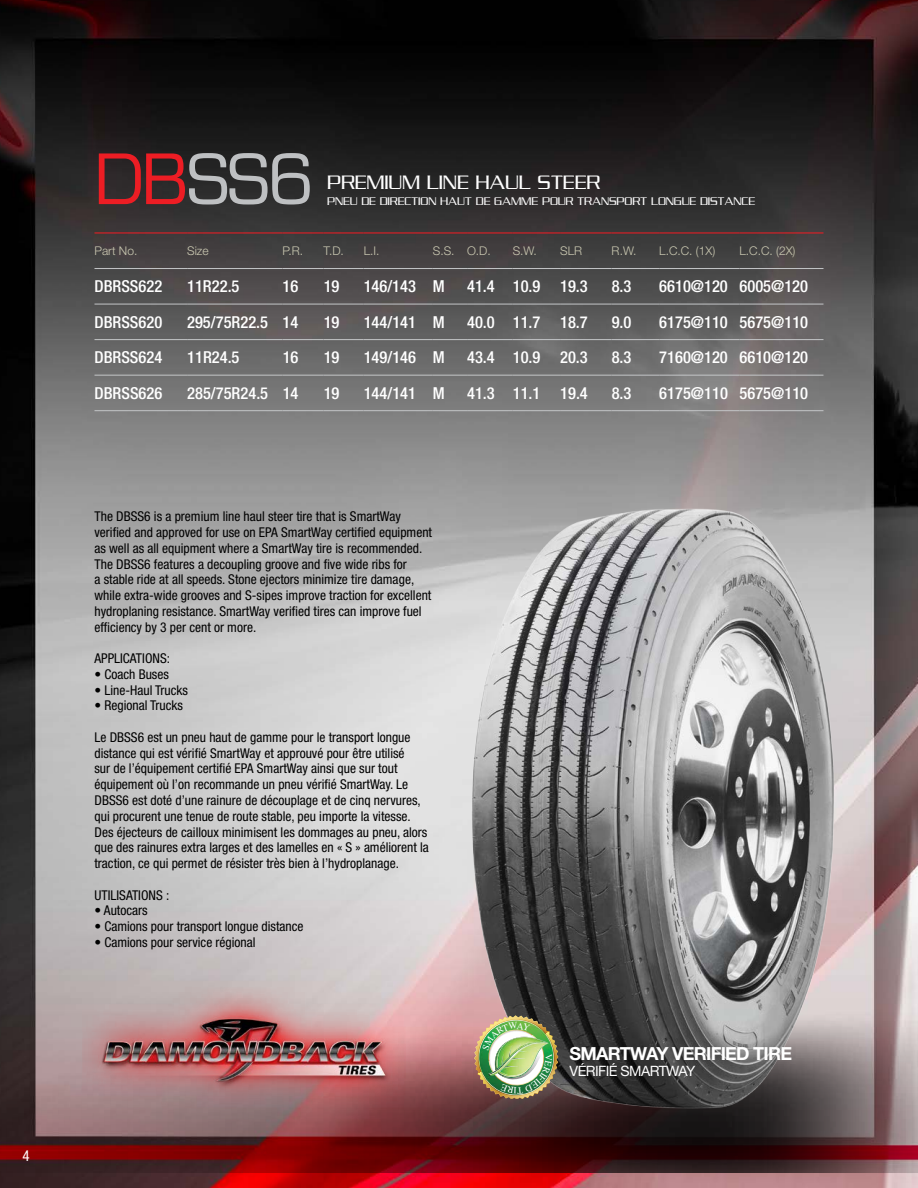
<style>
.page{position:relative;width:918px;height:1188px;background:#fff}
.page>*{position:absolute;margin:0;border:0;box-sizing:border-box;transform-origin:0 0}
.t1{font:500 67.5px "Eurostile";letter-spacing:-.03em;color:#bec0c2}
.t2{font:21px "Serpentine ICG Light";letter-spacing:-.01em;color:#fff}
.t3{font:700 18px "Helvetica Neue LT Std";letter-spacing:-.04em;color:#fff}
.t4{font:500 condensed 16.5px "Helvetica Neue LT Std";color:#fff}
.t5{font:condensed 15px "Helvetica Neue LT Std";color:#fff}
.t6{font:14.25px "Helvetica Neue LT Std";letter-spacing:-.04em;color:#fff}
.t7{font:condensed 13.5px/15.8px "Helvetica Neue LT Std";color:#000}
.t8{font:300 12px "Helvetica Neue LT Std";color:#cbc9b2}
.t9{font:12px "Serpentine ICG Light";letter-spacing:-.01em;color:#fff}
.s1{color:#ed1d24}
</style>
<div class="page">
<img style="left:0;top:0;width:918px;height:1188px">
<img style="left:0;top:920px;width:849px;height:252px">
<img style="left:849px;top:920px;width:69px;height:268px">
<img style="left:82px;top:988px;width:324px;height:120px">
<hr style="left:94px;top:232px;width:93px;height:1px;background:#ed1d24">
<hr style="left:187px;top:232px;width:96px;height:1px;background:#ed1d24">
<hr style="left:283px;top:232px;width:41px;height:1px;background:#ed1d24">
<hr style="left:324px;top:232px;width:40px;height:1px;background:#ed1d24">
<hr style="left:364px;top:232px;width:69px;height:1px;background:#ed1d24">
<hr style="left:433px;top:232px;width:34px;height:1px;background:#ed1d24">
<hr style="left:467px;top:232px;width:46px;height:1px;background:#ed1d24">
<hr style="left:513px;top:232px;width:47px;height:1px;background:#ed1d24">
<hr style="left:560px;top:232px;width:52px;height:1px;background:#ed1d24">
<hr style="left:612px;top:232px;width:47px;height:1px;background:#ed1d24">
<hr style="left:659px;top:232px;width:80px;height:1px;background:#ed1d24">
<hr style="left:739px;top:232px;width:84px;height:1px;background:#ed1d24">
<hr style="left:94px;top:268px;width:93px;height:1px;background:#c4c6c8">
<hr style="left:187px;top:268px;width:96px;height:1px;background:#c4c6c8">
<hr style="left:283px;top:268px;width:41px;height:1px;background:#c4c6c8">
<hr style="left:324px;top:268px;width:40px;height:1px;background:#c4c6c8">
<hr style="left:364px;top:268px;width:69px;height:1px;background:#c4c6c8">
<hr style="left:433px;top:268px;width:34px;height:1px;background:#c4c6c8">
<hr style="left:467px;top:268px;width:46px;height:1px;background:#c4c6c8">
<hr style="left:513px;top:268px;width:47px;height:1px;background:#c4c6c8">
<hr style="left:560px;top:268px;width:52px;height:1px;background:#c4c6c8">
<hr style="left:612px;top:268px;width:47px;height:1px;background:#c4c6c8">
<hr style="left:659px;top:268px;width:80px;height:1px;background:#c4c6c8">
<hr style="left:739px;top:268px;width:84px;height:1px;background:#c4c6c8">
<hr style="left:94px;top:304px;width:93px;height:1px;background:#c4c6c8">
<hr style="left:187px;top:304px;width:96px;height:1px;background:#c4c6c8">
<hr style="left:283px;top:304px;width:41px;height:1px;background:#c4c6c8">
<hr style="left:324px;top:304px;width:40px;height:1px;background:#c4c6c8">
<hr style="left:364px;top:304px;width:69px;height:1px;background:#c4c6c8">
<hr style="left:433px;top:304px;width:34px;height:1px;background:#c4c6c8">
<hr style="left:467px;top:304px;width:46px;height:1px;background:#c4c6c8">
<hr style="left:513px;top:304px;width:47px;height:1px;background:#c4c6c8">
<hr style="left:560px;top:304px;width:52px;height:1px;background:#c4c6c8">
<hr style="left:612px;top:304px;width:47px;height:1px;background:#c4c6c8">
<hr style="left:659px;top:304px;width:80px;height:1px;background:#c4c6c8">
<hr style="left:739px;top:304px;width:84px;height:1px;background:#c4c6c8">
<hr style="left:94px;top:339px;width:93px;height:1px;background:#c4c6c8">
<hr style="left:187px;top:339px;width:96px;height:1px;background:#c4c6c8">
<hr style="left:283px;top:339px;width:41px;height:1px;background:#c4c6c8">
<hr style="left:324px;top:339px;width:40px;height:1px;background:#c4c6c8">
<hr style="left:364px;top:339px;width:69px;height:1px;background:#c4c6c8">
<hr style="left:433px;top:339px;width:34px;height:1px;background:#c4c6c8">
<hr style="left:467px;top:339px;width:46px;height:1px;background:#c4c6c8">
<hr style="left:513px;top:339px;width:47px;height:1px;background:#c4c6c8">
<hr style="left:560px;top:339px;width:52px;height:1px;background:#c4c6c8">
<hr style="left:612px;top:339px;width:47px;height:1px;background:#c4c6c8">
<hr style="left:659px;top:339px;width:80px;height:1px;background:#c4c6c8">
<hr style="left:739px;top:339px;width:84px;height:1px;background:#c4c6c8">
<hr style="left:94px;top:375px;width:93px;height:1px;background:#c4c6c8">
<hr style="left:187px;top:375px;width:96px;height:1px;background:#c4c6c8">
<hr style="left:283px;top:375px;width:41px;height:1px;background:#c4c6c8">
<hr style="left:324px;top:375px;width:40px;height:1px;background:#c4c6c8">
<hr style="left:364px;top:375px;width:69px;height:1px;background:#c4c6c8">
<hr style="left:433px;top:375px;width:34px;height:1px;background:#c4c6c8">
<hr style="left:467px;top:375px;width:46px;height:1px;background:#c4c6c8">
<hr style="left:513px;top:375px;width:47px;height:1px;background:#c4c6c8">
<hr style="left:560px;top:375px;width:52px;height:1px;background:#c4c6c8">
<hr style="left:612px;top:375px;width:47px;height:1px;background:#c4c6c8">
<hr style="left:659px;top:375px;width:80px;height:1px;background:#c4c6c8">
<hr style="left:739px;top:375px;width:84px;height:1px;background:#c4c6c8">
<hr style="left:94px;top:410px;width:93px;height:1px;background:#c4c6c8">
<hr style="left:187px;top:410px;width:96px;height:1px;background:#c4c6c8">
<hr style="left:283px;top:410px;width:41px;height:1px;background:#c4c6c8">
<hr style="left:324px;top:410px;width:40px;height:1px;background:#c4c6c8">
<hr style="left:364px;top:410px;width:69px;height:1px;background:#c4c6c8">
<hr style="left:433px;top:410px;width:34px;height:1px;background:#c4c6c8">
<hr style="left:467px;top:410px;width:46px;height:1px;background:#c4c6c8">
<hr style="left:513px;top:410px;width:47px;height:1px;background:#c4c6c8">
<hr style="left:560px;top:410px;width:52px;height:1px;background:#c4c6c8">
<hr style="left:612px;top:410px;width:47px;height:1px;background:#c4c6c8">
<hr style="left:659px;top:410px;width:80px;height:1px;background:#c4c6c8">
<hr style="left:739px;top:410px;width:84px;height:1px;background:#c4c6c8">
<img style="left:449px;top:492px;width:416px;height:648px">
<img style="left:474px;top:1015px;width:84px;height:85px">
<p class="t5" style="left:22px;top:1147px;width:9px">4</p>
<h1 class="t1" style="left:94px;top:139px;width:221px"><span class="s1">DB</span>SS6</h1>
<h2 class="t2" style="left:327px;top:170px;width:275px">PREMIUM LINE HAUL STEER</h2>
<p class="t9" style="left:327px;top:195px;width:429px">PNEU DE DIRECTION HAUT DE GAMME POUR TRANSPORT LONGUE DISTANCE</p>
<p class="t8" style="left:94px;top:243px;width:44px">Part No.</p>
<p class="t8" style="left:187px;top:243px;width:23px">Size</p>
<p class="t8" style="left:283px;top:243px;width:22px">P.R.</p>
<p class="t8" style="left:324px;top:243px;width:22px">T.D.</p>
<p class="t8" style="left:364px;top:243px;width:17px">L.I.</p>
<p class="t8" style="left:433px;top:243px;width:60px">S.S. O.D.</p>
<p class="t8" style="left:513px;top:243px;width:26px">S.W.</p>
<p class="t8" style="left:560px;top:243px;width:24px">SLR</p>
<p class="t8" style="left:612px;top:243px;width:26px">R.W.</p>
<p class="t8" style="left:659px;top:243px;width:58px">L.C.C. (1X)</p>
<p class="t8" style="left:740px;top:243px;width:58px">L.C.C. (2X)</p>
<p class="t4" style="left:94px;top:277px;width:69px">DBRSS622</p>
<p class="t4" style="left:187px;top:277px;width:54px">11R22.5</p>
<p class="t4" style="left:283px;top:277px;width:17px">16</p>
<p class="t4" style="left:324px;top:277px;width:17px">19</p>
<p class="t4" style="left:364px;top:277px;width:83px">146/143 M</p>
<p class="t4" style="left:467px;top:277px;width:122px">41.4 10.9 19.3</p>
<p class="t4" style="left:612px;top:277px;width:21px">8.3</p>
<p class="t4" style="left:659px;top:277px;width:150px">6610@120 6005@120</p>
<p class="t4" style="left:95px;top:312px;width:69px">DBRSS620</p>
<p class="t4" style="left:187px;top:312px;width:113px">295/75R22.5 14</p>
<p class="t4" style="left:324px;top:312px;width:17px">19</p>
<p class="t4" style="left:364px;top:312px;width:83px">144/141 M</p>
<p class="t4" style="left:467px;top:312px;width:122px">40.0 11.7 18.7</p>
<p class="t4" style="left:612px;top:312px;width:21px">9.0</p>
<p class="t4" style="left:659px;top:312px;width:150px">6175@110 5675@110</p>
<p class="t4" style="left:95px;top:348px;width:69px">DBRSS624</p>
<p class="t4" style="left:187px;top:348px;width:54px">11R24.5</p>
<p class="t4" style="left:283px;top:348px;width:17px">16</p>
<p class="t4" style="left:324px;top:348px;width:17px">19</p>
<p class="t4" style="left:364px;top:348px;width:83px">149/146 M</p>
<p class="t4" style="left:467px;top:348px;width:122px">43.4 10.9 20.3</p>
<p class="t4" style="left:612px;top:348px;width:21px">8.3</p>
<p class="t4" style="left:659px;top:348px;width:150px">7160@120 6610@120</p>
<p class="t4" style="left:95px;top:383px;width:69px">DBRSS626</p>
<p class="t4" style="left:187px;top:383px;width:113px">285/75R24.5 14</p>
<p class="t4" style="left:324px;top:383px;width:17px">19</p>
<p class="t4" style="left:364px;top:383px;width:83px">144/141 M</p>
<p class="t4" style="left:467px;top:383px;width:122px">41.3 11.1 19.4</p>
<p class="t4" style="left:612px;top:383px;width:21px">8.3</p>
<p class="t4" style="left:659px;top:383px;width:150px">6175@110 5675@110</p>
<p class="t7" style="left:94px;top:509px;width:339px">The DBSS6 is a premium line haul steer tire that is SmartWay verified and approved for use on EPA SmartWay certified equipment as well as all equipment where a SmartWay tire is recommended.<br>The DBSS6 features a decoupling groove and five wide ribs for<br>a stable ride at all speeds. Stone ejectors minimize tire damage, while extra-wide grooves and S-sipes improve traction for excellent hydroplaning resistance. SmartWay verified tires can improve fuel efficiency by 3 per cent or more.</p>
<p class="t7" style="left:94px;top:650px;width:77px">APPLICATIONS:</p>
<p class="t7" style="left:94px;top:666px;width:76px">• Coach Buses</p>
<p class="t7" style="left:94px;top:682px;width:95px">• Line-Haul Trucks</p>
<p class="t7" style="left:94px;top:698px;width:90px">• Regional Trucks</p>
<p class="t7" style="left:94px;top:729px;width:336px">Le DBSS6 est un pneu haut de gamme pour le transport longue distance qui est vérifié SmartWay et approuvé pour être utilisé<br>sur de l’équipement certifié EPA SmartWay ainsi que sur tout équipement où l’on recommande un pneu vérifié SmartWay. Le DBSS6 est doté d’une rainure de découplage et de cinq nervures, qui procurent une tenue de route stable, peu importe la vitesse.<br>Des éjecteurs de cailloux minimisent les dommages au pneu, alors que des rainures extra larges et des lamelles en « S » améliorent la traction, ce qui permet de résister très bien à l’hydroplanage.</p>
<p class="t7" style="left:94px;top:887px;width:76px">UTILISATIONS :</p>
<p class="t7" style="left:94px;top:903px;width:55px">• Autocars</p>
<p class="t7" style="left:94px;top:918px;width:211px">• Camions pour transport longue distance</p>
<p class="t7" style="left:94px;top:934px;width:163px">• Camions pour service régional</p>
<h3 class="t3" style="left:570px;top:1043px;width:224px">SMARTWAY VERIFIED TIRE</h3>
<p class="t6" style="left:570px;top:1062px;width:127px">VÉRIFIÉ SMARTWAY</p>
</div>
